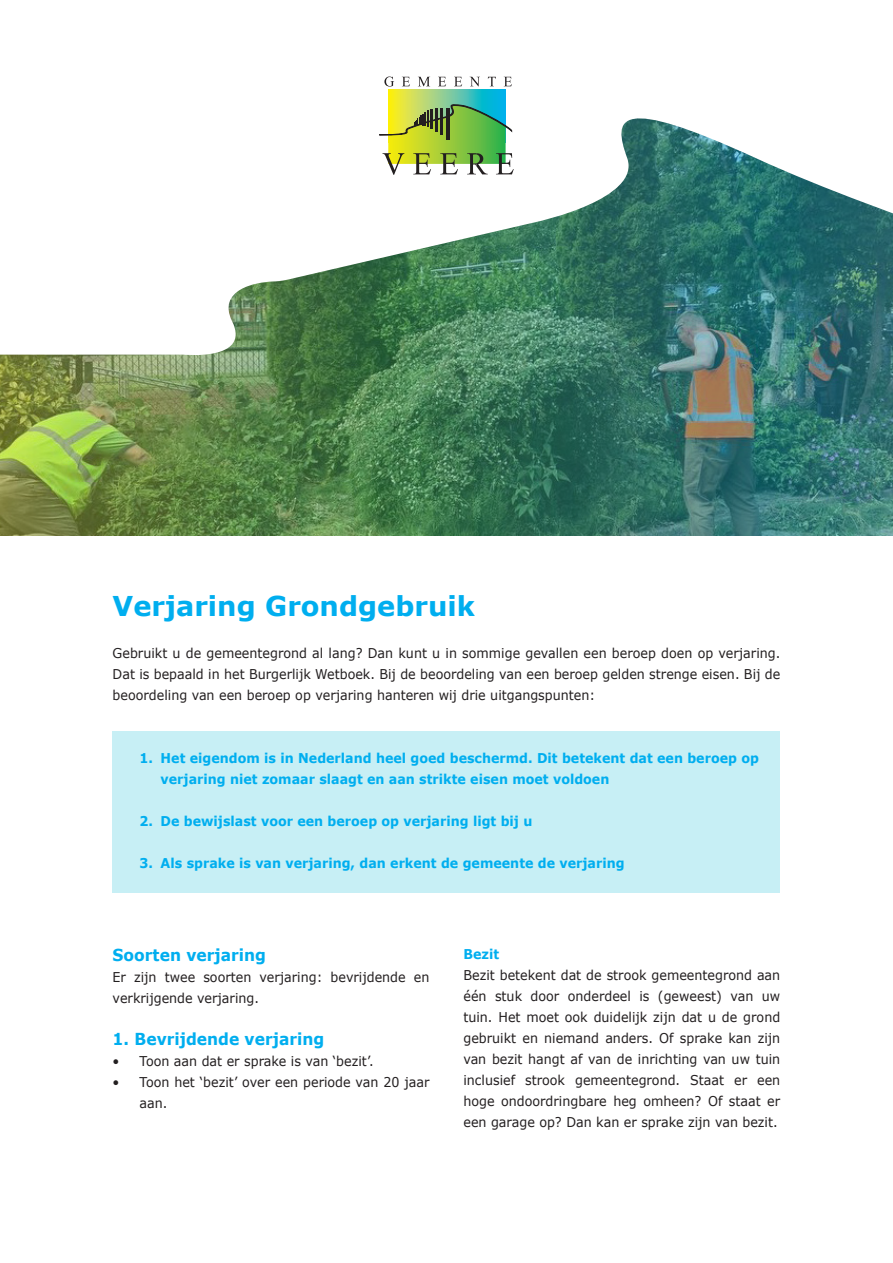
<style>
.page{position:relative;width:893px;height:1263px;background:#fff}
.page>*{position:absolute;margin:0;border:0;box-sizing:border-box;transform-origin:0 0}
.t1{font:700 27.3px "Verdana";color:#00aeef}
.t2{font:700 16.5px "Verdana";color:#00aeef;scale:.94 1}
.t3{font:13.5px/21px "Verdana";color:#231f20;text-align:justify;scale:.94 1}
.t4{font:700 13.5px/21px "Verdana";color:#00aeef;scale:.94 1}
</style>
<div class="page">
<div style="left:113px;top:731px;width:667px;height:162px;background:#c7eff5"></div>
<img style="left:1px;top:371px;width:892px;height:165px">
<img style="left:0;top:76px;width:893px;height:295px">
<svg style="left:388px;top:89px;width:118px;height:13px;background:#7ccd91"></svg>
<svg style="left:379px;top:102px;width:135px;height:73px"></svg>
<svg style="left:384px;top:77px;width:10px;height:10px"></svg>
<svg style="left:402px;top:77px;width:8px;height:9px"></svg>
<svg style="left:418px;top:77px;width:12px;height:9px"></svg>
<svg style="left:438px;top:77px;width:8px;height:9px"></svg>
<svg style="left:454px;top:77px;width:8px;height:9px"></svg>
<svg style="left:470px;top:77px;width:10px;height:9px"></svg>
<svg style="left:488px;top:77px;width:8px;height:9px"></svg>
<svg style="left:504px;top:77px;width:8px;height:9px"></svg>
<p class="t1" style="left:113px;top:588px;width:364px">Verjaring Grondgebruik</p>
<p class="t3" style="left:113px;top:643px;width:712px">Gebruikt u de gemeentegrond al lang? Dan kunt u in sommige gevallen een beroep doen op verjaring.<br>Dat is bepaald in het Burgerlijk Wetboek. Bij de beoordeling van een beroep gelden strenge eisen. Bij de beoordeling van een beroep op verjaring hanteren wij drie uitgangspunten:</p>
<p class="t4" style="left:161px;top:748px;width:638px;text-indent:-21px">1. Het eigendom is in Nederland heel goed beschermd. Dit betekent dat een beroep op verjaring niet zomaar slaagt en aan strikte eisen moet voldoen</p>
<p class="t4" style="left:140px;top:811px;width:419px">2. De bewijslast voor een beroep op verjaring ligt bij u</p>
<p class="t4" style="left:140px;top:853px;width:517px">3. Als sprake is van verjaring, dan erkent de gemeente de verjaring</p>
<p class="t2" style="left:113px;top:944px;width:165px">Soorten verjaring</p>
<p class="t3" style="left:113px;top:966px;width:339px">Er zijn twee soorten verjaring: bevrijdende en verkrijgende verjaring.</p>
<p class="t2" style="left:113px;top:1028px;width:227px">1. Bevrijdende verjaring</p>
<p class="t3" style="left:113px;top:1050px;width:279px">• Toon aan dat er sprake is van ‘bezit’.</p>
<p class="t3" style="left:140px;top:1071px;width:310px;text-indent:-27px">• Toon het ‘bezit’ over een periode van 20 jaar aan.</p>
<p class="t4" style="left:463px;top:943px;width:40px">Bezit</p>
<p class="t3" style="left:463px;top:964px;width:339px">Bezit betekent dat de strook gemeentegrond aan één stuk door onderdeel is (geweest) van uw tuin. Het moet ook duidelijk zijn dat u de grond gebruikt en niemand anders. Of sprake kan zijn van bezit hangt af van de inrichting van uw tuin inclusief strook gemeentegrond. Staat er een hoge ondoordringbare heg omheen? Of staat er een garage op? Dan kan er sprake zijn van bezit.</p>
</div>
